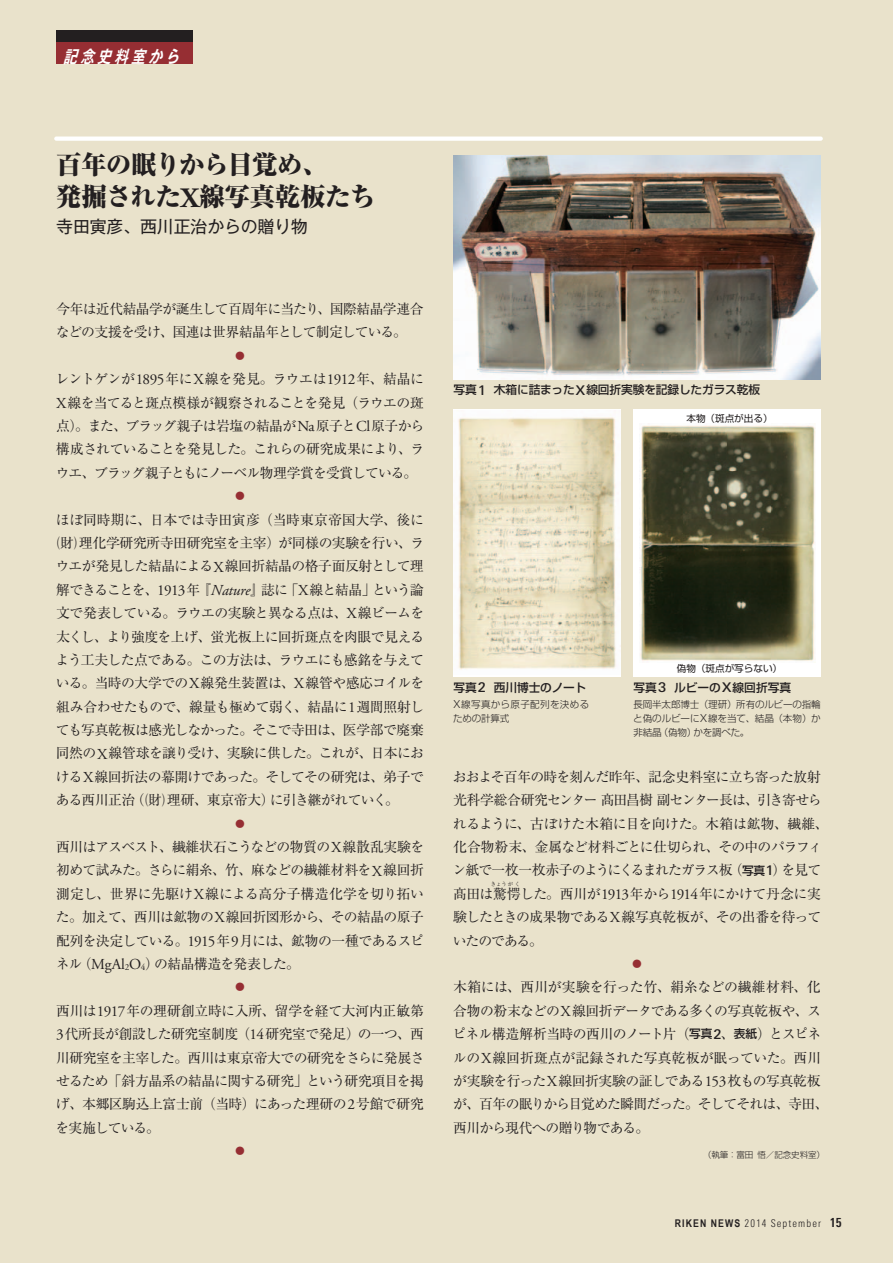
<style>
.page{position:relative;width:893px;height:1263px;background:#e9e2cb}
.page>*{position:absolute;margin:0;border:0;box-sizing:border-box;transform-origin:0 0}
.t1{font:800 expanded 25.5px/32px "Ryumin Pr 6";letter-spacing:-.02em;color:#231f20}
.t2{font:italic 800 condensed 19.2px "Linotype Univers";letter-spacing:.25em;color:#fff}
.t3{font:16.95px "Gothic MB101 Pr 5";letter-spacing:-.015em;color:#231f20}
.t4{font:italic 700 16.95px "Gothic MB101 Pr 5 De";color:#fff;scale:.8 1}
.t5{font:13.8px/23.4px "Ryumin Pr 6";letter-spacing:-.04em;color:#231f20}
.t6{font:13.8px "Ryumin Pr 6";letter-spacing:-.005em;color:#231f20}
.t7{font:13.8px "Ryumin Pr 6";letter-spacing:-.065em;color:#231f20}
.t8{font:13.8px "Ryumin Pr 6";color:#962e33}
.t9{font:500 11.7px "Shin Go Pr 6";letter-spacing:-.01em;color:#231f20}
.t10{font:300 condensed 10.65px "Linotype Univers";letter-spacing:.1em;color:#231f20}
.t11{font:300 9.6px/13.8px "Shin Go Pr 6";letter-spacing:-.015em;color:#231f20;text-align:justify}
.t12{font:300 9.6px/13.8px "Shin Go Pr 6";letter-spacing:.025em;color:#231f20}
.t13{font:9.6px "Shin Go Pr 6";color:#231f20}
.t14{font:300 8.55px "Shin Go Pr 6";letter-spacing:-.01em;color:#231f20}
.t15{font:5.25px "Ryumin Pr 6";letter-spacing:.115em;color:#231f20}
.s1{font-family:"Gothic MB101 Pr 5 De";font-weight:700;font-stretch:normal;font-size:16.95px}
.s2{font-family:"Adobe Garamond Pro";font-weight:700;font-stretch:normal;font-size:28.05px}
.s3{color:#962e33}
.s4{font-family:"Adobe Garamond Pro";font-size:15.15px}
.s5{font-family:"Adobe Garamond Pro";font-style:italic;font-size:15.15px}
.s6{font-family:"Linotype Univers Basic";font-size:13.35px}
.s7{font-family:"Linotype Univers Basic";font-size:10.95px}
.s8{font-family:"Shin Go Pr 6";font-weight:500;font-size:11.7px}
.s9{font-family:"Linotype Univers Basic";font-weight:500;font-size:13.35px}
.s10{font-family:"Arial Narrow";font-weight:700;font-stretch:normal}
.s11{font-weight:700;font-size:12.75px}
</style>
<div class="page">
<div style="left:54px;top:136px;width:769px;height:5px;background:#fff;border-radius:2px"></div>
<img style="left:453px;top:155px;width:368px;height:224px">
<img style="left:453px;top:410px;width:168px;height:264px">
<div style="left:634px;top:409px;width:187px;height:268px;background:#fff"></div>
<img style="left:639px;top:425px;width:176px;height:238px">
<div style="left:56px;top:30px;width:136px;height:13px;background:#231f20"></div>
<div style="left:56px;top:43px;width:136px;height:21px;background:#962e33"></div>
<p class="t4" style="left:80px;top:43px;width:133px">念史料室から</p>
<h2 class="t2" style="left:63px;top:45px;width:84px"><span class="s1">記</span>TOPICS</h2>
<h1 class="t1" style="left:56px;top:148px;width:321px">百年の眠りから目覚め、<br>発掘された<span class="s2">X</span>線写真乾板たち</h1>
<p class="t3" style="left:56px;top:212px;width:253px">寺田寅彦、西川正治からの贈り物</p>
<p class="t5" style="left:56px;top:296px;width:370px">今年は近代結晶学が誕生して百周年に当たり、国際結晶学連合などの支援を受け、国連は世界結晶年として制定している。</p>
<p class="t5" style="left:55px;top:343px;width:370px;text-align:center"><span class="s3">●<br></span>レントゲンが<span class="s4">1895</span>年に<span class="s4">X</span>線を発見。ラウエは<span class="s4">1912</span>年、結晶に<br><span class="s4">X</span>線を当てると斑点模様が観察されることを発見（ラウエの斑点）。また、ブラッグ親子は岩塩の結晶が<span class="s4">Na</span>原子と<span class="s4">Cl</span>原子から構成されていることを発見した。これらの研究成果により、ラウエ、ブラッグ親子ともにノーベル物理学賞を受賞している。</p>
<p class="t8" style="left:233px;top:485px;width:15px">●</p>
<p class="t5" style="left:56px;top:507px;width:370px;text-align:justify">ほぼ同時期に、日本では寺田寅彦（当時東京帝国大学、後に(財)理化学研究所寺田研究室を主宰）が同様の実験を行い、ラウエが発見した結晶による<span class="s4">X</span>線回折結晶の格子面反射として理解できることを、<span class="s4">1913</span>年『<span class="s5">Nature</span>』誌に「<span class="s4">X</span>線と結晶」という論文で発表している。ラウエの実験と異なる点は、<span class="s4">X</span>線ビームを太くし、より強度を上げ、蛍光板上に回折斑点を肉眼で見えるよう工夫した点である。この方法は、ラウエにも感銘を与えている。当時の大学での<span class="s4">X</span>線発生装置は、<span class="s4">X</span>線管や感応コイルを組み合わせたもので、線量も極めて弱く、結晶に<span class="s4">1</span>週間照射しても写真乾板は感光しなかった。そこで寺田は、医学部で廃棄同然の<span class="s4">X</span>線管球を譲り受け、実験に供した。これが、日本における<span class="s4">X</span>線回折法の幕開けであった。そしてその研究は、弟子である西川正治（(財)理研、東京帝大）に引き継がれていく。</p>
<p class="t8" style="left:233px;top:813px;width:15px">●</p>
<p class="t5" style="left:56px;top:834px;width:370px">西川はアスベスト、繊維状石こうなどの物質の<span class="s4">X</span>線散乱実験を</p>
<p class="t5" style="left:56px;top:858px;width:369px">初めて試みた。さらに絹糸、竹、麻などの繊維材料を<span class="s4">X</span>線回折</p>
<p class="t6" style="left:56px;top:883px;width:369px">測定し、世界に先駆け<span class="s4">X</span>線による高分子構造化学を切り拓い</p>
<p class="t5" style="left:56px;top:904px;width:369px">た。加えて、西川は鉱物の<span class="s4">X</span>線回折図形から、その結晶の原子</p>
<p class="t5" style="left:56px;top:928px;width:369px">配列を決定している。<span class="s4">1915</span>年<span class="s4">9</span>月には、鉱物の一種であるスピ</p>
<p class="t5" style="left:56px;top:951px;width:246px">ネル（<span class="s4">MgAl</span><sub>2</sub><span class="s4">O</span><sub>4</sub>）の結晶構造を発表した。</p>
<p class="t8" style="left:233px;top:976px;width:15px">●</p>
<p class="t5" style="left:56px;top:998px;width:369px">西川は<span class="s4">1917</span>年の理研創立時に入所、留学を経て大河内正敏第</p>
<p class="t5" style="left:56px;top:1021px;width:369px"><span class="s4">3</span>代所長が創設した研究室制度（<span class="s4">14</span>研究室で発足）の一つ、西</p>
<p class="t5" style="left:56px;top:1045px;width:370px">川研究室を主宰した。西川は東京帝大での研究をさらに発展さ</p>
<p class="t5" style="left:56px;top:1068px;width:369px">せるため「斜方晶系の結晶に関する研究」という研究項目を掲</p>
<p class="t5" style="left:56px;top:1092px;width:370px">げ、本郷区駒込上富士前（当時）にあった理研の<span class="s4">2</span>号館で研究</p>
<p class="t7" style="left:56px;top:1117px;width:106px">を実施している。</p>
<p class="t8" style="left:233px;top:1140px;width:15px">●</p>
<p class="t9" style="left:453px;top:380px;width:308px">写真<span class="s6">1</span> 木箱に詰まった<span class="s6">X</span>線回折実験を記録したガラス乾板</p>
<p class="t13" style="left:686px;top:410px;width:88px">本物（斑点が出る）</p>
<p class="t9" style="left:453px;top:677px;width:134px">写真<span class="s6">2</span> 西川博士のノート</p>
<p class="t12" style="left:453px;top:696px;width:137px"><span class="s7">X</span>線写真から原子配列を決めるための計算式</p>
<p class="t13" style="left:677px;top:661px;width:107px">偽物（斑点が写らない）</p>
<p class="t9" style="left:634px;top:678px;width:159px">写真<span class="s6">3</span> ルビーの<span class="s6">X</span>線回折写真</p>
<p class="t11" style="left:633px;top:696px;width:189px">長岡半太郎博士（理研）所有のルビーの指輪と偽のルビーに<span class="s7">X</span>線を当て、結晶（本物）か非結晶（偽物）かを調べた。</p>
<p class="t5" style="left:452px;top:764px;width:378px">おおよそ百年の時を刻んだ昨年、記念史料室に立ち寄った放射光科学総合研究センター髙田昌樹副センター長は、引き寄せられるように、古ぼけた木箱に目を向けた。木箱は鉱物、繊維、化合物粉末、金属など材料ごとに仕切られ、その中のパラフィン紙で一枚一枚赤子のようにくるまれたガラス板（<span class="s8">写真</span><span class="s9">1</span>）を見て髙田は驚愕した。西川が<span class="s4">1913</span>年から<span class="s4">1914</span>年にかけて丹念に実</p>
<p class="t15" style="left:491px;top:880px;width:31px">きょうがく</p>
<p class="t5" style="left:453px;top:904px;width:370px">験したときの成果物である<span class="s4">X</span>線写真乾板が、その出番を待っていたのである。</p>
<p class="t8" style="left:630px;top:953px;width:15px">●</p>
<p class="t5" style="left:453px;top:975px;width:377px">木箱には、西川が実験を行った竹、絹糸などの繊維材料、化合物の粉末などの<span class="s4">X</span>線回折データである多くの写真乾板や、スピネル構造解析当時の西川のノート片（<span class="s8">写真</span><span class="s9">2</span>、<span class="s8">表紙</span>）とスピネルの<span class="s4">X</span>線回折斑点が記録された写真乾板が眠っていた。西川が実験を行った<span class="s4">X</span>線回折実験の証しである<span class="s4">153</span>枚もの写真乾板が、百年の眠りから目覚めた瞬間だった。そしてそれは、寺田、西川から現代への贈り物である。</p>
<p class="t14" style="left:703px;top:1147px;width:123px">（執筆：富田悟／記念史料室）</p>
<p class="t10" style="left:675px;top:1217px;width:169px"><span class="s10">RIKEN NEWS</span> 2014 September <span class="s11">15</span></p>
</div>
